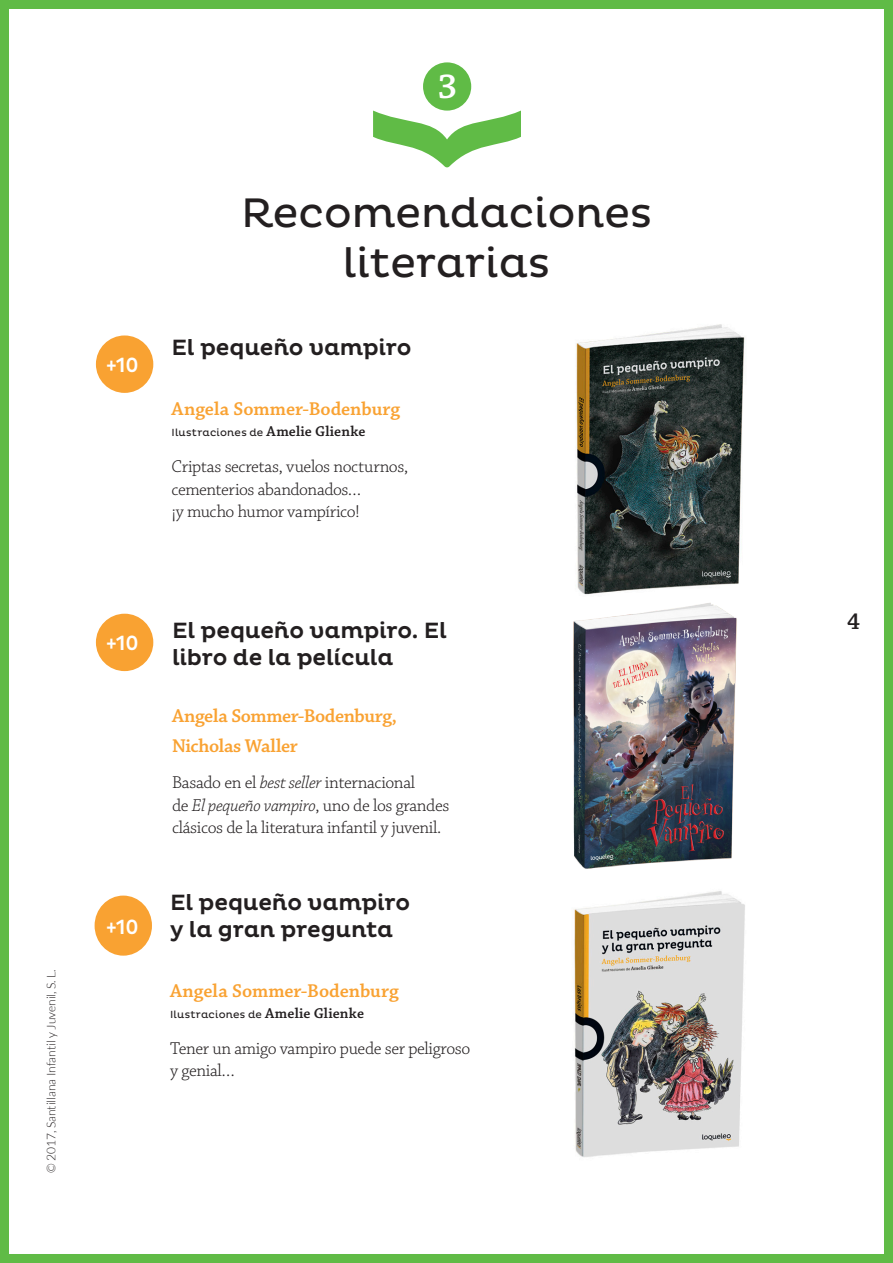
<style>
.page{position:relative;width:893px;height:1263px;background:#fff}
.page>*{position:absolute;margin:0;border:0;box-sizing:border-box;transform-origin:0 0}
.Titulares_Pluto_1{font:42px/49.5px "Pluto";color:#231f20;text-align:center}
.txt_Ideal_1{font:600 36px "Chaparral Pro";color:#fff}
.t1{font:600 24px "Chaparral Pro";color:#231f20}
.t2{font:500 22.5px/27px "Pluto";letter-spacing:-.01em;color:#231f20}
.t3{font:500 21px "Pluto Cond";color:#fff}
.t4{font:600 19.5px "Chaparral Pro";letter-spacing:-.005em;color:#f9a232}
.t5{font:600 19.5px "Chaparral Pro";letter-spacing:-.025em;color:#f9a232}
.txt_Ideal_1-2{font:300 18px "Chaparral Pro";letter-spacing:-.02em;color:#231f20}
.t6{font:300 12px "Lato";color:#231f20}
.t7{font:10.5px "Pluto";letter-spacing:.015em;color:#231f20}
.s1{font-family:"Chaparral Pro";font-weight:600;font-size:15px}
.s2{font-style:italic}
</style>
<div class="page">
<div style="left:0;top:0;width:893px;height:1263px;border:9px solid #60bb46"></div>
<svg style="left:373px;top:111px;width:148px;height:56px"></svg>
<div style="left:96px;top:335px;width:57px;height:58px;background:#f9a232;border-radius:50%"></div>
<div style="left:96px;top:614px;width:57px;height:57px;background:#f9a232;border-radius:50%"></div>
<div style="left:95px;top:895px;width:57px;height:61px;background:#f9a232;border-radius:50%"></div>
<div style="left:423px;top:62px;width:48px;height:49px;background:#60bb46;border-radius:50%"></div>
<img style="left:576px;top:324px;width:169px;height:271px">
<img style="left:573px;top:602px;width:164px;height:267px">
<img style="left:573px;top:891px;width:172px;height:266px">
<p class="t6" style="left:45px;top:1173px;width:205px;rotate:-90deg">© 2017, Santillana Infantil y Juvenil, S. L.</p>
<p class="txt_Ideal_1" style="left:438px;top:66px;width:21px">3</p>
<p class="t3" style="left:106px;top:353px;width:34px">+10</p>
<p class="Titulares_Pluto_1" style="left:241px;top:189px;width:412px">Recomendaciones literarias</p>
<p class="t2" style="left:172px;top:335px;width:241px">El pequeño vampiro</p>
<p class="t4" style="left:172px;top:398px;width:230px">Angela Sommer-Bodenburg</p>
<p class="t7" style="left:172px;top:427px;width:195px">Ilustraciones de <span class="s1">Amelie Glienke</span></p>
<p class="txt_Ideal_1-2" style="left:172px;top:457px;width:238px">Criptas secretas, vuelos nocturnos,</p>
<p class="txt_Ideal_1-2" style="left:172px;top:479px;width:191px">cementerios abandonados…</p>
<p class="txt_Ideal_1-2" style="left:172px;top:502px;width:190px">¡y mucho humor vampírico!</p>
<p class="t3" style="left:106px;top:631px;width:34px">+10</p>
<p class="t3" style="left:106px;top:914px;width:34px">+10</p>
<p class="t2" style="left:172px;top:618px;width:276px">El pequeño vampiro. El libro de la película</p>
<p class="t4" style="left:172px;top:705px;width:227px">Angela Sommer-Bodenburg,</p>
<p class="t5" style="left:172px;top:735px;width:127px">Nicholas Waller</p>
<p class="txt_Ideal_1-2" style="left:172px;top:773px;width:245px">Basado en el <span class="s2">best seller</span> internacional</p>
<p class="txt_Ideal_1-2" style="left:172px;top:795px;width:279px">de <span class="s2">El pequeño vampiro</span>, uno de los grandes</p>
<p class="txt_Ideal_1-2" style="left:172px;top:818px;width:271px">clásicos de la literatura infantil y juvenil.</p>
<p class="t2" style="left:170px;top:889px;width:241px">El pequeño vampiro</p>
<p class="t2" style="left:170px;top:916px;width:225px">y la gran pregunta</p>
<p class="t4" style="left:170px;top:979px;width:230px">Angela Sommer-Bodenburg</p>
<p class="t7" style="left:170px;top:1008px;width:195px">Ilustraciones de <span class="s1">Amelie Glienke</span></p>
<p class="txt_Ideal_1-2" style="left:170px;top:1038px;width:302px">Tener un amigo vampiro puede ser peligroso</p>
<p class="txt_Ideal_1-2" style="left:170px;top:1061px;width:66px">y genial…</p>
<p class="t1" style="left:847px;top:608px;width:14px">4</p>
</div>
